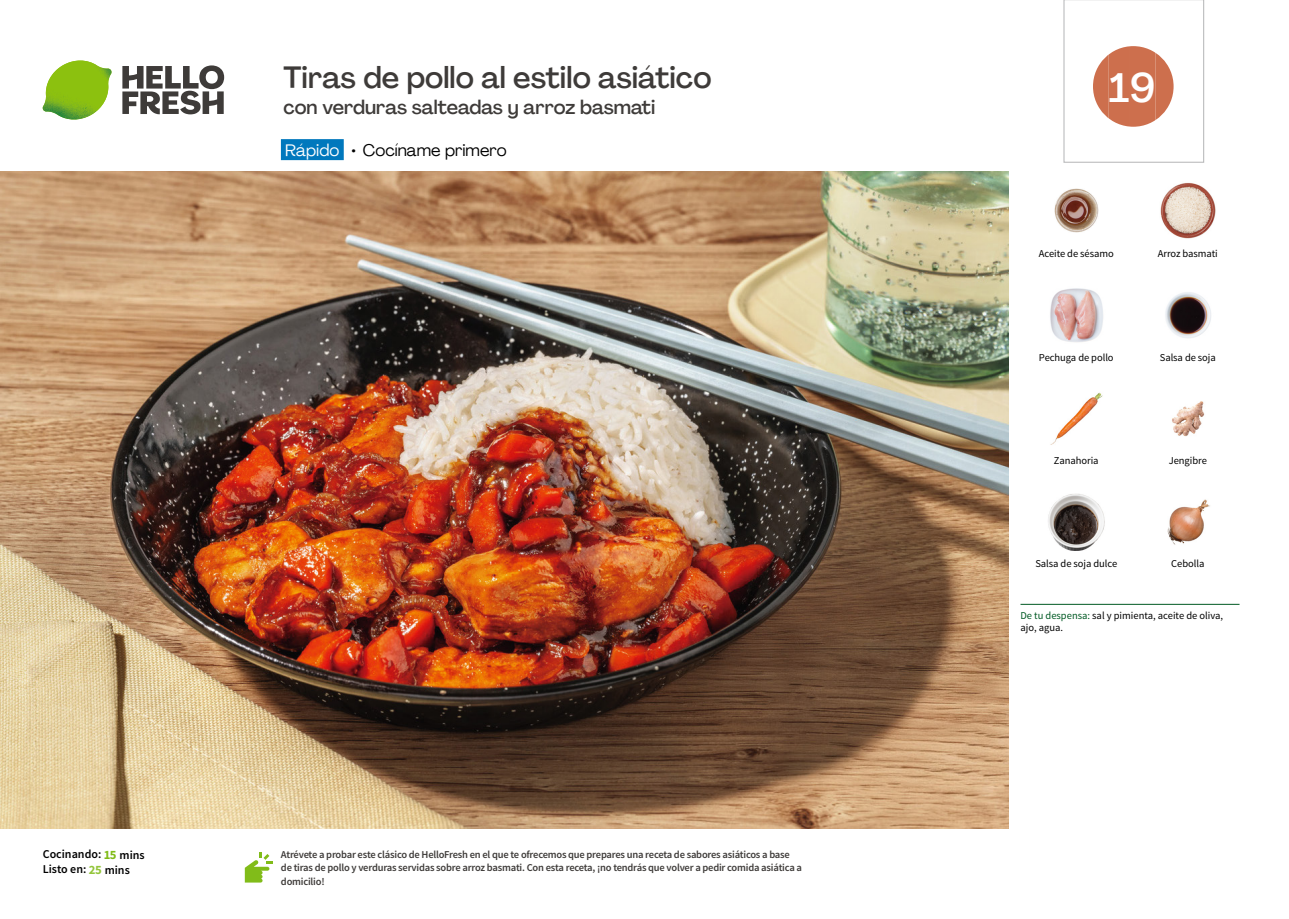
<style>
.page{position:relative;width:1289px;height:919px;background:#fff}
.page>*{position:absolute;margin:0;border:0;box-sizing:border-box;transform-origin:0 0}
.t1{font:500 40.5px "Agrandir";color:#fff}
.t2{font:500 30px "Agrandir";color:#3e3b39}
.t3{font:500 19.5px "Agrandir";color:#3e3b39}
.t4{font:16.5px "Agrandir";color:#000}
.t5{font:600 12px/15px "Source Sans Pro";color:#000}
.t6{font:600 10.5px/13.5px "Source Sans Pro";letter-spacing:-.02em;color:#3e3b39}
.t7{font:10.5px/12px "Source Sans Pro";letter-spacing:-.005em;color:#000}
.s1{color:#fff}
.s2{font-weight:700;font-size:12.75px;color:#81bc19}
.s3{font-weight:700;font-size:12.75px;color:#93c53b}
.s4{color:#005923}
</style>
<div class="page">
<svg style="left:122px;top:65px;width:102px;height:49px"></svg>
<svg style="left:43px;top:60px;width:69px;height:60px"></svg>
<img style="left:80px;top:61px;width:28px;height:11px">
<img style="left:54px;top:61px;width:26px;height:12px">
<div style="left:281px;top:139px;width:63px;height:21px;background:#0078bd"></div>
<img style="left:0;top:172px;width:1008px;height:656px">
<hr style="left:1020px;top:604px;width:219px;height:1px;background:#005923">
<svg style="left:245px;top:852px;width:28px;height:30px"></svg>
<img style="left:1054px;top:188px;width:45px;height:45px">
<img style="left:1160px;top:182px;width:56px;height:57px">
<img style="left:1165px;top:292px;width:46px;height:46px">
<img style="left:1050px;top:288px;width:53px;height:54px">
<img style="left:1172px;top:401px;width:33px;height:36px">
<img style="left:1050px;top:392px;width:53px;height:53px">
<img style="left:1167px;top:499px;width:43px;height:46px">
<img style="left:1048px;top:494px;width:56px;height:56px">
<svg style="left:1063px;top:0;width:141px;height:163px"></svg>
<h2 class="t2" style="left:283px;top:59px;width:429px">Tiras de pollo al estilo asiático</h2>
<h3 class="t3" style="left:283px;top:95px;width:373px">con verduras salteadas y arroz basmati</h3>
<h3 class="t4" style="left:285px;top:140px;width:223px"><span class="s1">Rápido</span> • Cocíname primero</h3>
<p class="t5" style="left:43px;top:847px;width:103px">Cocinando: <span class="s2">15</span> mins<br>Listo en: <span class="s3">25</span> mins</p>
<p class="t6" style="left:281px;top:847px;width:522px">Atrévete a probar este clásico de HelloFresh en el que te ofrecemos que prepares una receta de sabores asiáticos a base de tiras de pollo y verduras servidas sobre arroz basmati. Con esta receta, ¡no tendrás que volver a pedir comida asiática a domicilio!</p>
<h1 class="t1" style="left:1108px;top:63px;width:48px">19</h1>
<p class="t7" style="left:1038px;top:247px;width:76px">Aceite de sésamo</p>
<p class="t7" style="left:1157px;top:247px;width:62px">Arroz basmati</p>
<p class="t7" style="left:1038px;top:352px;width:76px">Pechuga de pollo</p>
<p class="t7" style="left:1159px;top:352px;width:58px">Salsa de soja</p>
<p class="t7" style="left:1053px;top:454px;width:46px">Zanahoria</p>
<p class="t7" style="left:1168px;top:454px;width:40px">Jengibre</p>
<p class="t7" style="left:1035px;top:558px;width:83px">Salsa de soja dulce</p>
<p class="t7" style="left:1171px;top:558px;width:35px">Cebolla</p>
<p class="t7" style="left:1020px;top:609px;width:204px"><span class="s4">De tu despensa:</span> sal y pimienta, aceite de oliva, ajo, agua.</p>
</div>
